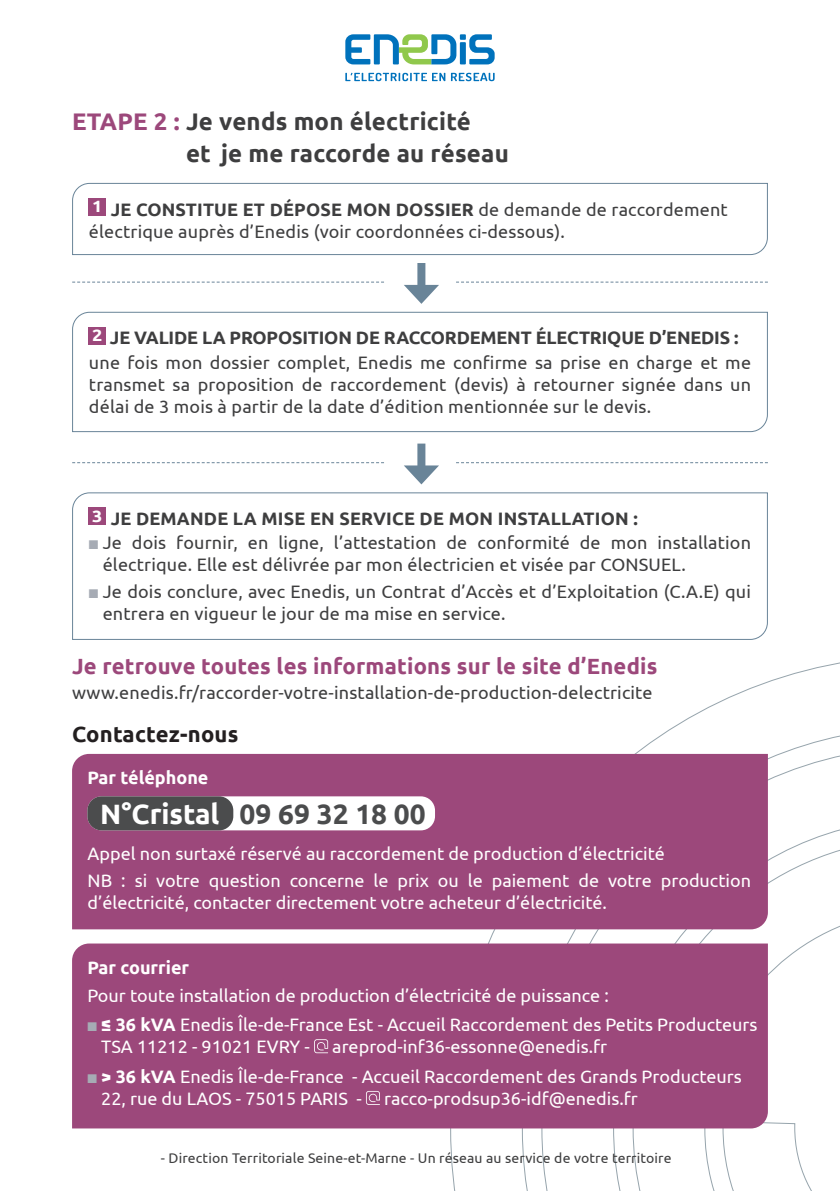
<style>
.page{position:relative;width:840px;height:1191px;background:#fff}
.page>*{position:absolute;margin:0;border:0;box-sizing:border-box;transform-origin:0 0}
.t1{font:700 28px "Ubuntu";color:#4b4c4d}
.t2{font:700 24px/32px "Ubuntu";letter-spacing:.01em;color:#3e3e3f}
.t3{font:700 22px "Ubuntu";letter-spacing:.01em;color:#9c487b}
.t4{font:700 22px "Ubuntu";letter-spacing:.01em;color:#231f20}
.t5{font:18px/22px "Ubuntu";letter-spacing:.01em;color:#3e3e3f}
.t6{font:18px/22px "Ubuntu";color:#fff}
.t7{font:700 18px "Ubuntu";letter-spacing:.01em;color:#3e3e3f}
.t8{font:700 18px "Ubuntu";color:#fff}
.t9{font:14px "Ubuntu";letter-spacing:.01em;color:#3e3e3f}
.s1{color:#9c487b}
.s2{font-weight:700}
.s3{color:#a6abb4}
.s4{color:#fff}
</style>
<div class="page">
<svg style="left:449px;top:662px;width:390px;height:529px"></svg>
<div style="left:72px;top:943px;width:695px;height:185px;background:#9c487b"></div>
<svg style="left:72px;top:182px;width:696px;height:73px"></svg>
<div style="left:89px;top:198px;width:17px;height:17px;background:#9c487b"></div>
<svg style="left:72px;top:311px;width:696px;height:121px"></svg>
<div style="left:89px;top:327px;width:17px;height:17px;background:#9c487b"></div>
<svg style="left:72px;top:492px;width:696px;height:148px"></svg>
<div style="left:89px;top:507px;width:17px;height:18px;background:#9c487b"></div>
<div style="left:417px;top:263px;width:8px;height:29px;background:#698498"></div>
<svg style="left:404px;top:285px;width:35px;height:19px"></svg>
<svg style="left:456px;top:282px;width:311px;height:1px"></svg>
<svg style="left:72px;top:282px;width:312px;height:1px"></svg>
<div style="left:417px;top:443px;width:8px;height:29px;background:#698498"></div>
<svg style="left:404px;top:465px;width:35px;height:19px"></svg>
<svg style="left:72px;top:462px;width:312px;height:1px"></svg>
<svg style="left:456px;top:462px;width:311px;height:1px"></svg>
<svg style="left:314px;top:1039px;width:14px;height:14px"></svg>
<svg style="left:366px;top:1091px;width:14px;height:14px"></svg>
<div style="left:72px;top:754px;width:695px;height:175px;background:#9c487b"></div>
<div style="left:87px;top:796px;width:348px;height:34px;background:#fff;border-radius:14px"></div>
<div style="left:87px;top:796px;width:146px;height:34px;background:#4b4c4d;border-radius:14px"></div>
<svg style="left:345px;top:34px;width:149px;height:30px"></svg>
<svg style="left:345px;top:73px;width:149px;height:8px"></svg>
<h2 class="t2" style="left:186px;top:105px;width:324px;text-indent:-114px"><span class="s1">ETAPE 2 :</span> Je vends mon électricité<br>et je me raccorde au réseau</h2>
<p class="t5" style="left:89px;top:197px;width:640px"><sup>1</sup> <span class="s2">JE CONSTITUE ET DÉPOSE MON DOSSIER</span> de demande de raccordement électrique auprès d’Enedis (voir coordonnées ci-dessous).</p>
<p class="t5" style="left:89px;top:325px;width:663px;line-height:24.8px"><sup>2</sup> <span class="s2">JE VALIDE LA PROPOSITION DE RACCORDEMENT ÉLECTRIQUE D’ENEDIS : </span>une fois mon dossier complet, Enedis me confirme sa prise en charge et me</p>
<p class="t5" style="left:89px;top:373px;width:663px">transmet sa proposition de raccordement (devis) à retourner signée dans un délai de 3 mois à partir de la date d’édition mentionnée sur le devis.</p>
<p class="t7" style="left:92px;top:507px;width:546px"><sup>3</sup> JE DEMANDE LA MISE EN SERVICE DE MON INSTALLATION :</p>
<p class="t5" style="left:103px;top:531px;width:649px;text-indent:-14px"><span class="s3">■</span> Je dois fournir, en ligne, l’attestation de conformité de mon installation électrique. Elle est délivrée par mon électricien et visée par CONSUEL.</p>
<p class="t5" style="left:103px;top:579px;width:649px;text-indent:-14px"><span class="s3">■</span> Je dois conclure, avec Enedis, un Contrat d’Accès et d’Exploitation (C.A.E) qui entrera en vigueur le jour de ma mise en service.</p>
<p class="t3" style="left:72px;top:653px;width:586px">Je retrouve toutes les informations sur le site d’Enedis</p>
<p class="t5" style="left:72px;top:681px;width:581px">www.enedis.fr/raccorder-votre-installation-de-production-delectricite</p>
<p class="t4" style="left:72px;top:720px;width:168px">Contactez-nous</p>
<p class="t8" style="left:87px;top:766px;width:122px">Par téléphone</p>
<h1 class="t1" style="left:100px;top:797px;width:327px"><span class="s4">N°Cristal</span> 09 69 32 18 00</h1>
<p class="t6" style="left:88px;top:839px;width:664px;line-height:27.6px">Appel non surtaxé réservé au raccordement de production d’électricité<br>NB : si votre question concerne le prix ou le paiement de votre production</p>
<p class="t6" style="left:88px;top:891px;width:520px">d’électricité, contacter directement votre acheteur d’électricité.</p>
<p class="t8" style="left:87px;top:956px;width:103px">Par courrier</p>
<p class="t6" style="left:87px;top:983px;width:522px">Pour toute installation de production d’électricité de puissance :</p>
<p class="t6" style="left:101px;top:1013px;width:657px;text-indent:-14px"><span class="s3">■</span> <span class="s2">≤ 36 kVA</span> Enedis Île-de-France Est - Accueil Raccordement des Petits Producteurs<br>TSA 11212 - 91021 EVRY - areprod-inf36-essonne@enedis.fr</p>
<p class="t6" style="left:101px;top:1065px;width:642px;text-indent:-14px"><span class="s3">■</span> <span class="s2">&gt; 36 kVA</span> Enedis Île-de-France - Accueil Raccordement des Grands Producteurs<br>22, rue du LAOS - 75015 PARIS - racco-prodsup36-idf@enedis.fr</p>
<p class="t9" style="left:161px;top:1149px;width:512px">- Direction Territoriale Seine-et-Marne - Un réseau au service de votre territoire</p>
</div>
